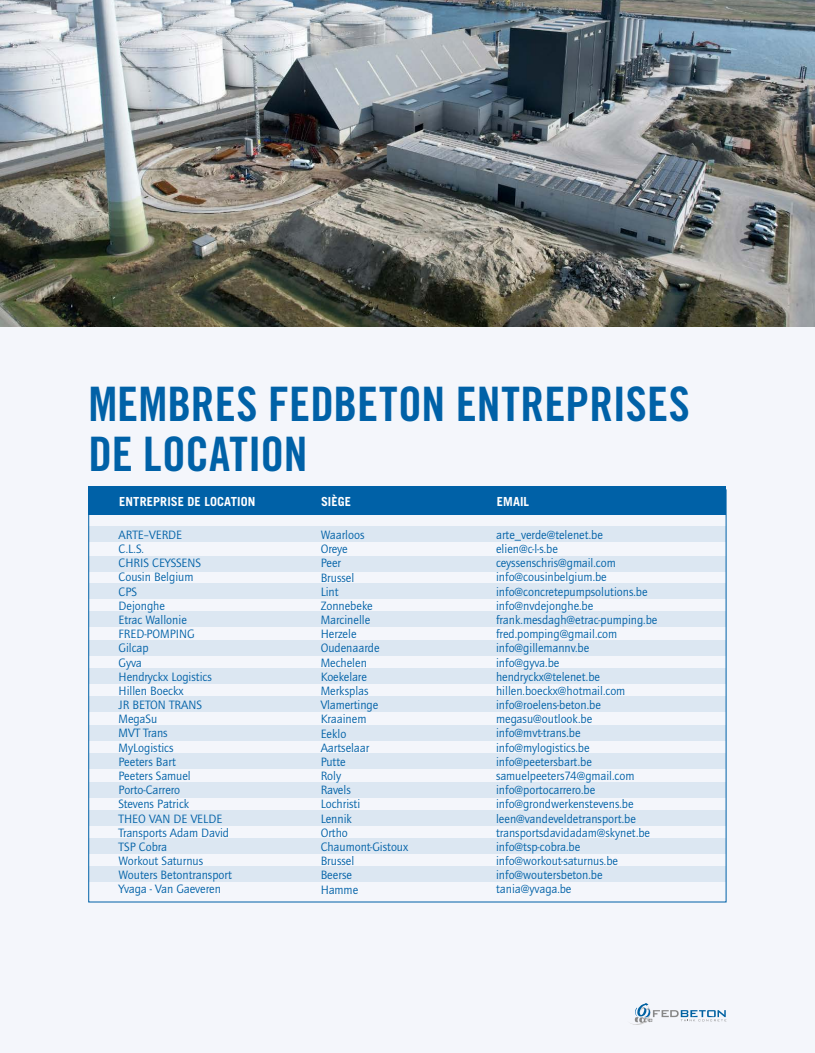
<style>
.page{position:relative;width:815px;height:1053px;background:#fff}
.page>*{position:absolute;margin:0;border:0;box-sizing:border-box;transform-origin:0 0}
.t1{font:47.5px/50px "Trade Gothic LT Std Bd Cn 20";color:#0061a7}
.t2{font:12.5px/14.1px "Quay Sans ITC Std";color:#0061a7}
.t3{font:700 12.5px "Trade Gothic LT Std";letter-spacing:.005em;color:#fff}
</style>
<div class="page">
<div style="left:0;top:0;width:815px;height:1052px;background:#f4f6fb"></div>
<img style="left:0;top:0;width:815px;height:326px">
<svg style="left:630px;top:1003px;width:96px;height:21px"></svg>
<div style="left:88px;top:486px;width:638px;height:28px;background:#0061a7"></div>
<div style="left:89px;top:526px;width:637px;height:16px;background:#dce7f2"></div>
<div style="left:89px;top:556px;width:637px;height:15px;background:#dce7f2"></div>
<div style="left:89px;top:583px;width:637px;height:15px;background:#dce7f2"></div>
<div style="left:89px;top:611px;width:637px;height:16px;background:#dce7f2"></div>
<div style="left:89px;top:640px;width:637px;height:15px;background:#dce7f2"></div>
<div style="left:89px;top:668px;width:637px;height:15px;background:#dce7f2"></div>
<div style="left:89px;top:696px;width:637px;height:15px;background:#dce7f2"></div>
<div style="left:89px;top:725px;width:637px;height:15px;background:#dce7f2"></div>
<div style="left:89px;top:753px;width:637px;height:16px;background:#dce7f2"></div>
<div style="left:89px;top:782px;width:637px;height:15px;background:#dce7f2"></div>
<div style="left:89px;top:810px;width:637px;height:15px;background:#dce7f2"></div>
<div style="left:89px;top:838px;width:637px;height:15px;background:#dce7f2"></div>
<div style="left:89px;top:866px;width:637px;height:15px;background:#dce7f2"></div>
<h1 class="t1" style="left:88px;top:378px;width:603px">MEMBRES FEDBETON ENTREPRISES<br>DE LOCATION</h1>
<p class="t3" style="left:119px;top:494px;width:138px">ENTREPRISE DE LOCATION</p>
<p class="t3" style="left:321px;top:494px;width:31px">SIÈGE</p>
<p class="t3" style="left:497px;top:494px;width:34px">EMAIL</p>
<p class="t2" style="left:119px;top:527px;width:115px">ARTE–VERDE<br>C.L.S.<br>CHRIS CEYSSENS<br>Cousin Belgium<br>CPS<br>Dejonghe<br>Etrac Wallonie<br>FRED-POMPING<br>Gilcap<br>Gyva<br>Hendryckx Logistics<br>Hillen Boeckx<br>JR BETON TRANS<br>MegaSu<br>MVT Trans<br>MyLogistics<br>Peeters Bart<br>Peeters Samuel<br>Porto-Carrero<br>Stevens Patrick<br>THEO VAN DE VELDE<br>Transports Adam David<br>TSP Cobra<br>Workout Saturnus<br>Wouters Betontransport<br>Yvaga - Van Gaeveren</p>
<p class="t2" style="left:321px;top:527px;width:89px">Waarloos<br>Oreye<br>Peer<br>Brussel<br>Lint<br>Zonnebeke<br>Marcinelle<br>Herzele<br>Oudenaarde<br>Mechelen<br>Koekelare<br>Merksplas<br>Vlamertinge<br>Kraainem<br>Eeklo<br>Aartselaar<br>Putte<br>Roly<br>Ravels<br>Lochristi<br>Lennik<br>Ortho<br>Chaumont-Gistoux<br>Brussel<br>Beerse<br>Hamme</p>
<p class="t2" style="left:496px;top:527px;width:163px">arte_verde@telenet.be elien@c-l-s.be ceyssenschris@gmail.com info@cousinbelgium.be info@concretepumpsolutions.be info@nvdejonghe.be frank.mesdagh@etrac-pumping.be fred.pomping@gmail.com info@gillemannv.be<br>info@gyva.be hendryckx@telenet.be hillen.boeckx@hotmail.com info@roelens-beton.be megasu@outlook.be info@mvt-trans.be info@mylogistics.be info@peetersbart.be samuelpeeters74@gmail.com info@portocarrero.be info@grondwerkenstevens.be leen@vandeveldetransport.be transportsdavidadam@skynet.be info@tsp-cobra.be info@workout-saturnus.be info@woutersbeton.be tania@yvaga.be</p>
</div>
